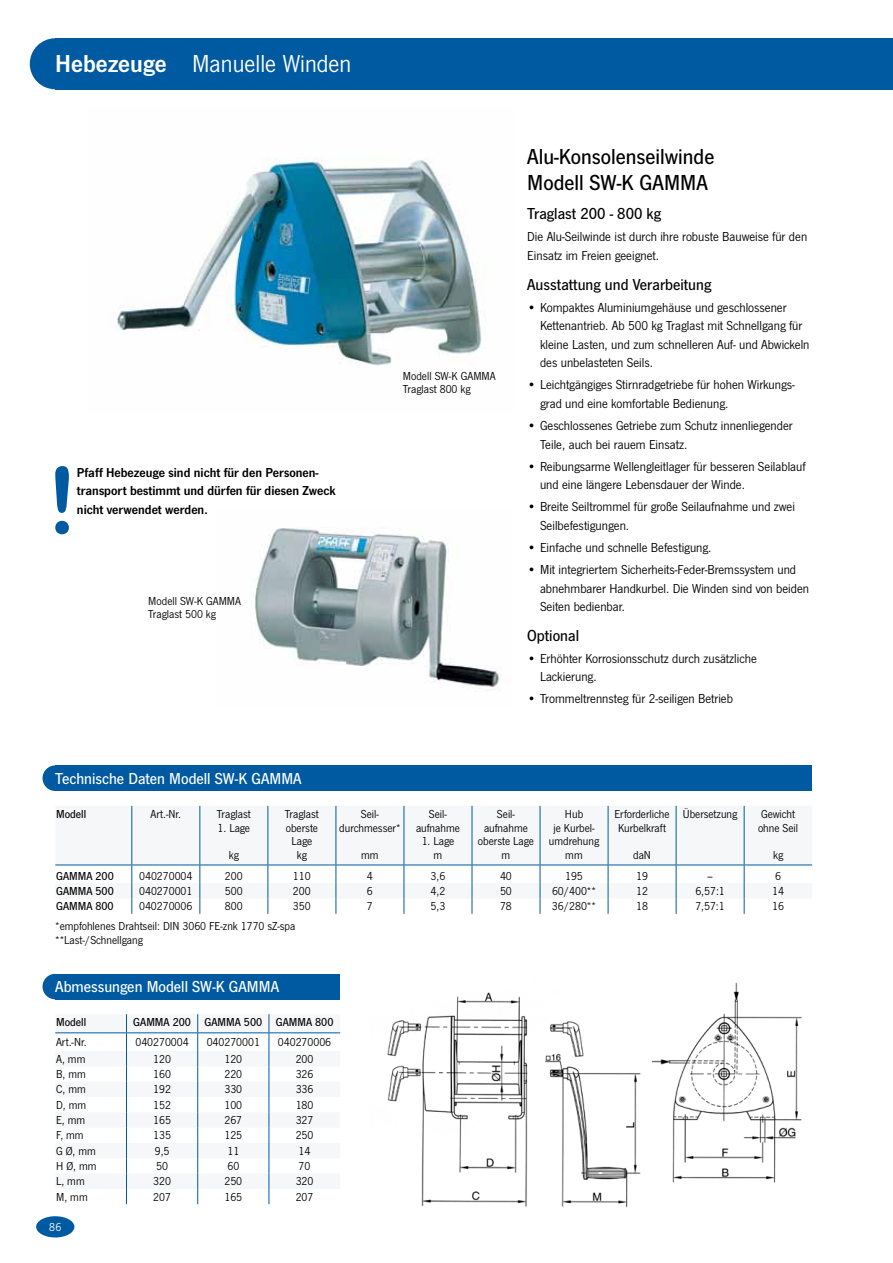
<style>
.page{position:relative;width:893px;height:1263px;background:#fff}
.page>*{position:absolute;margin:0;border:0;box-sizing:border-box;transform-origin:0 0}
.t1{font:25.5px "News Got";color:#fff}
.t2{font:500 22.5px/26.1px "News Got";color:#000}
.t3{font:500 16.5px "News Got";color:#fff}
.t4{font:500 16.5px "News Got";color:#000}
.t5{font:13.5px/18.6px "News Got";color:#000}
.t6{font:13.5px/18.6px "News Got Dem";color:#000}
.t7{font:12px/13.5px "News Got";color:#000;text-align:center}
.t8{font:500 12px "News Got";color:#000}
.t9{font:12px "News Got";color:#fff}
.s1{font-family:"News Got Dem"}
</style>
<div class="page">
<img style="left:254px;top:528px;width:248px;height:164px">
<img style="left:116px;top:158px;width:366px;height:208px">
<div style="left:36px;top:1216px;width:38px;height:21px;background:#005aa1;border-radius:50%"></div>
<div style="left:55px;top:38px;width:838px;height:51px;background:#005aa1"></div>
<svg style="left:30px;top:38px;width:25px;height:51px"></svg>
<div style="left:55px;top:765px;width:757px;height:26px;background:#005aa1"></div>
<svg style="left:43px;top:765px;width:12px;height:26px"></svg>
<svg style="left:55px;top:466px;width:14px;height:68px"></svg>
<img style="left:387px;top:982px;width:415px;height:226px">
<svg style="left:55px;top:1014px;width:285px;height:190px"></svg>
<svg style="left:55px;top:806px;width:757px;height:108px"></svg>
<div style="left:55px;top:974px;width:285px;height:25px;background:#005aa1"></div>
<svg style="left:43px;top:974px;width:12px;height:25px"></svg>
<h1 class="t1" style="left:55px;top:50px;width:298px"><span class="s1">Hebezeuge</span> Manuelle Winden</h1>
<p class="t6" style="left:77px;top:463px;width:260px">Pfaff Hebezeuge sind nicht für den Personen&shy;transport bestimmt und dürfen für diesen Zweck nicht verwendet werden.</p>
<p class="t7" style="left:148px;top:594px;width:94px;text-align:left">Modell SW-K GAMMA<br>Traglast 500 kg</p>
<p class="t3" style="left:55px;top:769px;width:248px">Technische Daten Modell SW-K GAMMA</p>
<p class="t7" style="left:403px;top:369px;width:94px;text-align:left">Modell SW-K GAMMA<br>Traglast 800 kg</p>
<h2 class="t2" style="left:527px;top:144px;width:189px">Alu-Konsolenseilwinde<br>Modell SW-K GAMMA</h2>
<p class="t4" style="left:527px;top:205px;width:135px">Traglast 200 - 800 kg</p>
<p class="t5" style="left:527px;top:228px;width:281px">Die Alu-Seilwinde ist durch ihre robuste Bauweise für den<br>Einsatz im Freien geeignet.</p>
<p class="t4" style="left:527px;top:275px;width:186px">Ausstattung und Verarbeitung</p>
<p class="t5" style="left:540px;top:298px;width:271px;text-indent:-13px">• Kompaktes Aluminiumgehäuse und geschlossener Kettenantrieb. Ab 500 kg Traglast mit Schnellgang für kleine Lasten, und zum schnelleren Auf- und Abwickeln des unbelasteten Seils.</p>
<p class="t5" style="left:540px;top:376px;width:256px;text-indent:-13px">• Leichtgängiges Stirnradgetriebe für hohen Wirkungs&shy;grad und eine komfortable Bedienung.</p>
<p class="t5" style="left:540px;top:416px;width:254px;text-indent:-13px">• Geschlossenes Getriebe zum Schutz innenliegender<br>Teile, auch bei rauem Einsatz.</p>
<p class="t5" style="left:540px;top:457px;width:267px;text-indent:-13px">• Reibungsarme Wellengleitlager für besseren Seilablauf und eine längere Lebensdauer der Winde.</p>
<p class="t5" style="left:540px;top:498px;width:256px;text-indent:-13px">• Breite Seiltrommel für große Seilaufnahme und zwei<br>Seilbefestigungen.</p>
<p class="t5" style="left:527px;top:538px;width:186px">• Einfache und schnelle Befestigung.</p>
<p class="t5" style="left:540px;top:560px;width:271px;text-indent:-13px">• Mit integriertem Sicherheits-Feder-Bremssystem und abnehmbarer Handkurbel. Die Winden sind von beiden<br>Seiten bedienbar.</p>
<p class="t4" style="left:527px;top:626px;width:53px">Optional</p>
<p class="t5" style="left:540px;top:649px;width:218px;text-indent:-13px">• Erhöhter Korrosionsschutz durch zusätzliche<br>Lackierung.</p>
<p class="t5" style="left:527px;top:690px;width:207px">• Trommeltrennsteg für 2-seiligen Betrieb</p>
<p class="t8" style="left:56px;top:807px;width:32px">Modell</p>
<p class="t7" style="left:151px;top:807px;width:32px">Art.-Nr.</p>
<p class="t7" style="left:217px;top:807px;width:35px">Traglast</p>
<p class="t7" style="left:218px;top:821px;width:34px">1. Lage</p>
<p class="t7" style="left:229px;top:848px;width:12px">kg</p>
<p class="t7" style="left:285px;top:807px;width:35px">Traglast oberste<br>Lage<br>kg</p>
<p class="t7" style="left:339px;top:807px;width:63px">Seil&shy;durchmesser*</p>
<p class="t7" style="left:361px;top:848px;width:19px">mm</p>
<p class="t7" style="left:416px;top:807px;width:45px">Seil&shy;aufnahme</p>
<p class="t7" style="left:422px;top:834px;width:34px">1. Lage m</p>
<p class="t7" style="left:478px;top:807px;width:58px">Seil&shy;aufnahme oberste Lage m</p>
<p class="t7" style="left:549px;top:807px;width:52px">Hub<br>je Kurbel&shy;umdrehung mm</p>
<p class="t7" style="left:614px;top:807px;width:57px">Erforderliche<br>Kurbelkraft</p>
<p class="t7" style="left:633px;top:848px;width:19px">daN</p>
<p class="t7" style="left:683px;top:807px;width:56px">Übersetzung</p>
<p class="t7" style="left:758px;top:807px;width:42px;text-align:left">Gewicht ohne Seil</p>
<p class="t7" style="left:773px;top:848px;width:12px">kg</p>
<p class="t8" style="left:56px;top:869px;width:59px">GAMMA 200</p>
<p class="t7" style="left:139px;top:869px;width:55px">040270004</p>
<p class="t7" style="left:225px;top:869px;width:19px">200</p>
<p class="t7" style="left:293px;top:869px;width:19px">110</p>
<p class="t7" style="left:367px;top:869px;width:7px">4</p>
<p class="t7" style="left:431px;top:869px;width:16px">3,6</p>
<p class="t7" style="left:500px;top:869px;width:13px">40</p>
<p class="t7" style="left:565px;top:869px;width:19px">195</p>
<p class="t7" style="left:636px;top:869px;width:13px">19</p>
<p class="t7" style="left:707px;top:869px;width:7px">–</p>
<p class="t7" style="left:775px;top:869px;width:7px">6</p>
<p class="t8" style="left:56px;top:884px;width:59px">GAMMA 500</p>
<p class="t7" style="left:139px;top:884px;width:55px">040270001</p>
<p class="t7" style="left:225px;top:884px;width:19px">500</p>
<p class="t7" style="left:293px;top:884px;width:19px">200</p>
<p class="t7" style="left:367px;top:884px;width:7px">6</p>
<p class="t7" style="left:431px;top:884px;width:16px">4,2</p>
<p class="t7" style="left:500px;top:884px;width:13px">50</p>
<p class="t7" style="left:552px;top:884px;width:46px">60/400**</p>
<p class="t7" style="left:636px;top:884px;width:13px">12</p>
<p class="t7" style="left:695px;top:884px;width:31px">6,57:1</p>
<p class="t7" style="left:772px;top:884px;width:13px">14</p>
<p class="t8" style="left:56px;top:899px;width:59px">GAMMA 800</p>
<p class="t7" style="left:139px;top:900px;width:55px">040270006</p>
<p class="t7" style="left:225px;top:900px;width:19px">800</p>
<p class="t7" style="left:293px;top:900px;width:19px">350</p>
<p class="t7" style="left:367px;top:900px;width:7px">7</p>
<p class="t7" style="left:431px;top:900px;width:16px">5,3</p>
<p class="t7" style="left:500px;top:900px;width:13px">78</p>
<p class="t7" style="left:552px;top:900px;width:46px">36/280**</p>
<p class="t7" style="left:636px;top:900px;width:13px">18</p>
<p class="t7" style="left:695px;top:900px;width:31px">7,57:1</p>
<p class="t7" style="left:772px;top:900px;width:13px">16</p>
<p class="t7" style="left:55px;top:920px;width:242px;text-align:left">*empfohlenes Drahtseil: DIN 3060 FE-znk 1770 sZ-spa **Last-/Schnellgang</p>
<p class="t3" style="left:55px;top:977px;width:225px">Abmessungen Modell SW-K GAMMA</p>
<p class="t8" style="left:56px;top:1016px;width:32px">Modell</p>
<p class="t8" style="left:133px;top:1016px;width:202px">GAMMA 200 GAMMA 500 GAMMA 800</p>
<p class="t7" style="left:56px;top:1035px;width:32px">Art.-Nr.</p>
<p class="t7" style="left:135px;top:1035px;width:55px">040270004</p>
<p class="t7" style="left:207px;top:1035px;width:55px">040270001</p>
<p class="t7" style="left:278px;top:1035px;width:55px">040270006</p>
<p class="t7" style="left:56px;top:1052px;width:31px">A, mm</p>
<p class="t7" style="left:153px;top:1052px;width:19px">120</p>
<p class="t7" style="left:224px;top:1052px;width:19px">120</p>
<p class="t7" style="left:296px;top:1052px;width:19px">200</p>
<p class="t7" style="left:56px;top:1067px;width:31px">B, mm</p>
<p class="t7" style="left:153px;top:1067px;width:19px">160</p>
<p class="t7" style="left:224px;top:1067px;width:19px">220</p>
<p class="t7" style="left:296px;top:1067px;width:19px">326</p>
<p class="t7" style="left:56px;top:1083px;width:31px">C, mm</p>
<p class="t7" style="left:153px;top:1083px;width:19px">192</p>
<p class="t7" style="left:224px;top:1083px;width:19px">330</p>
<p class="t7" style="left:296px;top:1083px;width:19px">336</p>
<p class="t7" style="left:56px;top:1098px;width:32px">D, mm</p>
<p class="t7" style="left:153px;top:1098px;width:19px">152</p>
<p class="t7" style="left:224px;top:1098px;width:19px">100</p>
<p class="t7" style="left:296px;top:1098px;width:19px">180</p>
<p class="t7" style="left:56px;top:1113px;width:31px">E, mm</p>
<p class="t7" style="left:153px;top:1113px;width:19px">165</p>
<p class="t7" style="left:224px;top:1113px;width:19px">267</p>
<p class="t7" style="left:296px;top:1113px;width:19px">327</p>
<p class="t7" style="left:56px;top:1129px;width:29px">F, mm</p>
<p class="t7" style="left:153px;top:1129px;width:19px">135</p>
<p class="t7" style="left:224px;top:1129px;width:19px">125</p>
<p class="t7" style="left:296px;top:1129px;width:19px">250</p>
<p class="t7" style="left:56px;top:1144px;width:41px">G Ø, mm</p>
<p class="t7" style="left:155px;top:1144px;width:16px">9,5</p>
<p class="t7" style="left:227px;top:1144px;width:13px">11</p>
<p class="t7" style="left:299px;top:1144px;width:13px">14</p>
<p class="t7" style="left:56px;top:1159px;width:42px">H Ø, mm</p>
<p class="t7" style="left:156px;top:1159px;width:13px">50</p>
<p class="t7" style="left:227px;top:1159px;width:13px">60</p>
<p class="t7" style="left:299px;top:1159px;width:13px">70</p>
<p class="t7" style="left:56px;top:1175px;width:30px">L, mm</p>
<p class="t7" style="left:153px;top:1175px;width:19px">320</p>
<p class="t7" style="left:224px;top:1175px;width:19px">250</p>
<p class="t7" style="left:296px;top:1175px;width:19px">320</p>
<p class="t7" style="left:56px;top:1190px;width:33px">M, mm</p>
<p class="t7" style="left:153px;top:1190px;width:19px">207</p>
<p class="t7" style="left:224px;top:1190px;width:19px">165</p>
<p class="t7" style="left:296px;top:1190px;width:19px">207</p>
<p class="t9" style="left:49px;top:1220px;width:13px">86</p>
</div>
